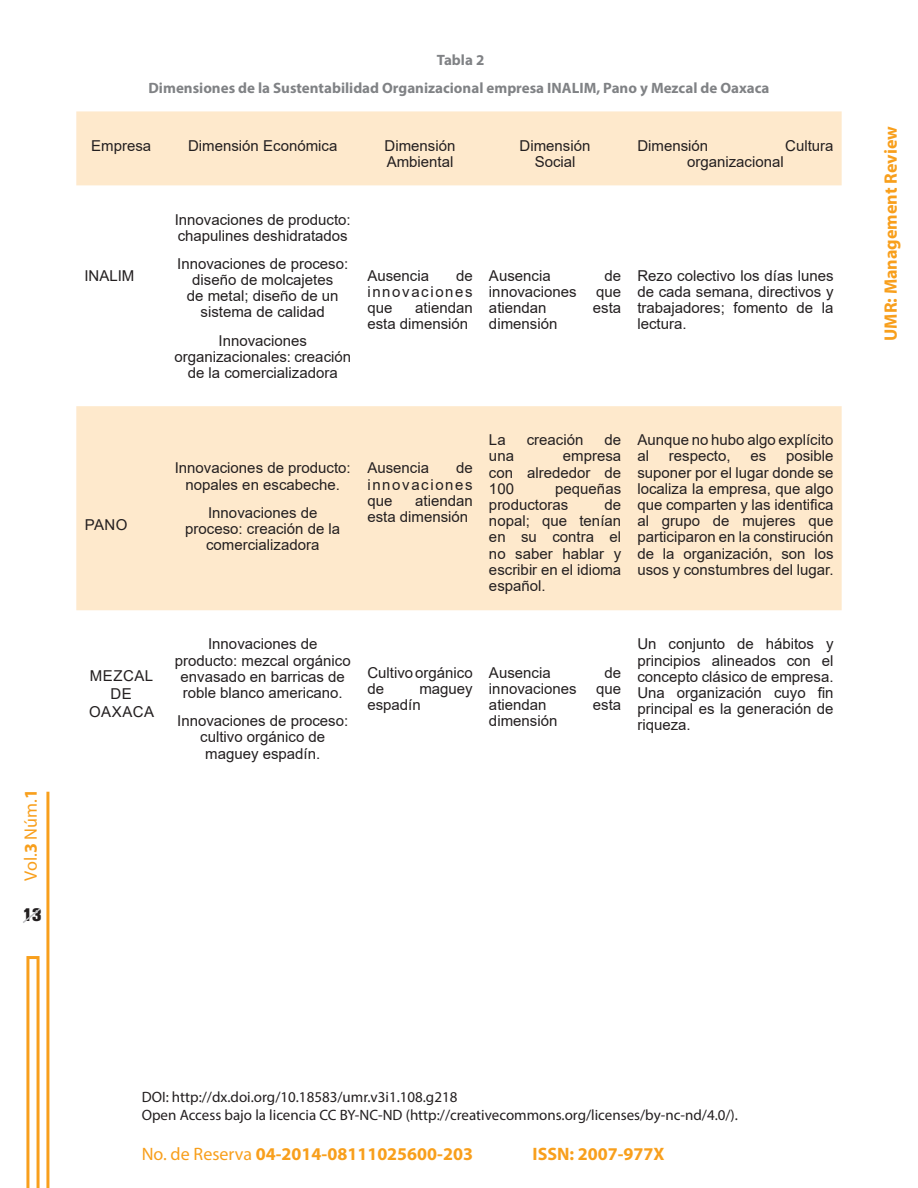
<style>
.page{position:relative;width:918px;height:1188px;background:#fff}
.page>*{position:absolute;margin:0;border:0;box-sizing:border-box;transform-origin:0 0}
.t1{font:700 18px "Myriad Pro";color:#f89f1c}
.t2{font:18px "Myriad Pro";color:#f89f1c}
.t3{font:18px "Akzidenz Grotesk BQ X Bold Alt";color:#231f20}
.t4{font:15px/16.2px "Arial";color:#231f20}
.t5{font:15px/18px "Myriad Pro";color:#231f20}
.t6{font:700 15px "Myriad Pro";color:#808285}
.t7{font:15px/18px "Arial";letter-spacing:.035em;color:#231f20;text-align:center}
.s1{font-weight:700}
.s2{font-weight:400}
</style>
<div class="page">
<svg style="left:23px;top:908px;width:18px;height:15px"></svg>
<svg style="left:26px;top:956px;width:14px;height:232px"></svg>
<hr style="left:46px;top:792px;width:3px;height:396px;background:#f89f1c">
<svg style="left:76px;top:111px;width:766px;height:499px;fill:#fee9cc"></svg>
<p class="t2" style="left:20px;top:881px;width:93px;rotate:-90deg">Vol.<span class="s1">3</span> Núm.<span class="s1">1</span></p>
<p class="t3" style="left:23px;top:904px;width:20px">13</p>
<p class="t6" style="left:437px;top:50px;width:49px">Tabla 2</p>
<p class="t6" style="left:148px;top:79px;width:623px">Dimensiones de la Sustentabilidad Organizacional empresa INALIM, Pano y Mezcal de Oaxaca</p>
<p class="t4" style="left:91px;top:137px;width:62px">Empresa</p>
<p class="t4" style="left:188px;top:137px;width:151px">Dimensión Económica</p>
<p class="t4" style="left:385px;top:137px;width:72px">Dimensión<br>Ambiental</p>
<p class="t4" style="left:520px;top:137px;width:72px;text-align:center">Dimensión<br>Social</p>
<p class="t4" style="left:637px;top:137px;width:72px">Dimensión</p>
<p class="t4" style="left:785px;top:137px;width:50px">Cultura</p>
<p class="t4" style="left:687px;top:153px;width:98px">organizacional</p>
<p class="t4" style="left:84px;top:267px;width:52px">INALIM</p>
<p class="t4" style="left:175px;top:211px;width:177px">Innovaciones de producto: chapulines deshidratados</p>
<p class="t4" style="left:177px;top:255px;width:172px;text-align:center">Innovaciones de proceso: diseño de molcajetes<br>de metal; diseño de un sistema de calidad</p>
<p class="t4" style="left:174px;top:332px;width:178px;text-align:center">Innovaciones organizacionales: creación de la comercializadora</p>
<p class="t4" style="left:367px;top:267px;width:63px">Ausencia</p>
<p class="t4" style="left:367px;top:267px;width:107px;text-align:justify;text-indent:89px">de innovaciones que</p>
<p class="t4" style="left:367px;top:300px;width:107px;text-indent:48px">atiendan esta dimensión</p>
<p class="t4" style="left:489px;top:267px;width:63px">Ausencia</p>
<p class="t4" style="left:605px;top:267px;width:18px">de</p>
<p class="t4" style="left:489px;top:284px;width:89px">innovaciones</p>
<p class="t4" style="left:596px;top:284px;width:27px">que</p>
<p class="t4" style="left:489px;top:300px;width:59px">atiendan</p>
<p class="t4" style="left:593px;top:300px;width:30px">esta</p>
<p class="t4" style="left:489px;top:316px;width:70px">dimensión</p>
<p class="t4" style="left:637px;top:267px;width:198px;text-align:justify">Rezo colectivo los días lunes de cada semana, directivos y trabajadores; fomento de la lectura.</p>
<p class="t4" style="left:85px;top:516px;width:44px">PANO</p>
<p class="t7" style="left:89px;top:667px;width:67px">MEZCAL<br>DE<br>OAXACA</p>
<p class="t4" style="left:175px;top:460px;width:177px;text-align:center">Innovaciones de producto: nopales en escabeche.</p>
<p class="t4" style="left:185px;top:504px;width:157px;text-align:center">Innovaciones de proceso: creación de la comercializadora</p>
<p class="t4" style="left:367px;top:460px;width:63px">Ausencia</p>
<p class="t4" style="left:367px;top:460px;width:107px;text-align:justify;text-indent:89px">de innovaciones que</p>
<p class="t4" style="left:367px;top:492px;width:107px;text-indent:48px">atiendan esta dimensión</p>
<p class="t4" style="left:489px;top:432px;width:18px">La</p>
<p class="t4" style="left:527px;top:432px;width:58px">creación</p>
<p class="t4" style="left:605px;top:432px;width:18px">de</p>
<p class="t4" style="left:489px;top:448px;width:27px">una</p>
<p class="t4" style="left:489px;top:448px;width:134px;text-align:justify;text-indent:74px">empresa con alrededor de 100</p>
<p class="t4" style="left:489px;top:480px;width:134px;text-indent:66px">pequeñas productoras</p>
<p class="t4" style="left:489px;top:497px;width:134px;text-align:justify;text-indent:116px">de nopal; que tenían en su contra el no saber hablar y escribir en el idioma español.</p>
<p class="t4" style="left:637px;top:432px;width:198px">Aunque no hubo algo explícito al</p>
<p class="t4" style="left:637px;top:448px;width:198px;text-align:justify;text-indent:149px">posible suponer por el lugar donde se localiza la empresa, que algo que comparten y las identifica al grupo de mujeres que participaron en la constirución de la organización, son los usos y constumbres del lugar.</p>
<p class="t4" style="left:669px;top:448px;width:63px">respecto,</p>
<p class="t4" style="left:750px;top:448px;width:17px">es</p>
<p class="t4" style="left:175px;top:636px;width:177px;text-align:center">Innovaciones de<br>producto: mezcal orgánico envasado en barricas de roble blanco americano.</p>
<p class="t4" style="left:177px;top:713px;width:172px;text-align:center">Innovaciones de proceso: cultivo orgánico de maguey espadín.</p>
<p class="t4" style="left:367px;top:664px;width:107px">Cultivo orgánico de</p>
<p class="t4" style="left:367px;top:680px;width:107px;text-indent:52px">maguey espadín</p>
<p class="t4" style="left:489px;top:664px;width:63px">Ausencia</p>
<p class="t4" style="left:605px;top:664px;width:18px">de</p>
<p class="t4" style="left:489px;top:680px;width:89px">innovaciones</p>
<p class="t4" style="left:596px;top:680px;width:27px">que</p>
<p class="t4" style="left:489px;top:696px;width:59px">atiendan</p>
<p class="t4" style="left:593px;top:696px;width:30px">esta</p>
<p class="t4" style="left:489px;top:713px;width:70px">dimensión</p>
<p class="t4" style="left:637px;top:636px;width:198px;text-align:justify">Un conjunto de hábitos y principios alineados con el concepto clásico de empresa.<br>Una organización cuyo fin principal es la generación de riqueza.</p>
<p class="t1" style="left:879px;top:341px;width:216px;rotate:-90deg">UMR: Management Review</p>
<p class="t5" style="left:142px;top:1088px;width:598px">DOI: http://dx.doi.org/10.18583/umr.v3i1.108.g218<br>Open Access bajo la licencia CC BY-NC-ND (http://creativecommons.org/licenses/by-nc-nd/4.0/).</p>
<p class="t1" style="left:142px;top:1142px;width:333px"><span class="s2">No. de Reserva</span> 04-2014-08111025600-203</p>
<p class="t1" style="left:533px;top:1142px;width:134px">ISSN: 2007-977X</p>
</div>
